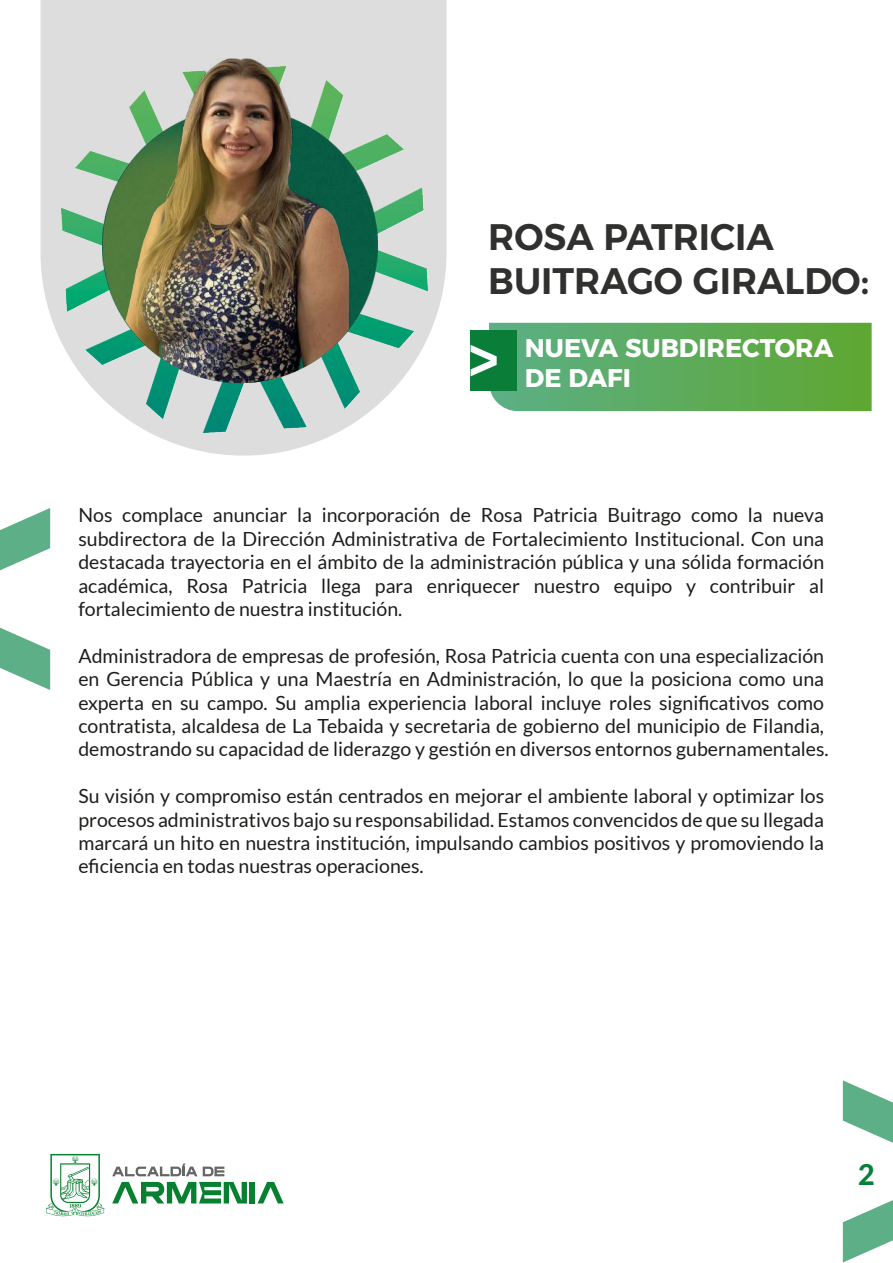
<style>
.page{position:relative;width:893px;height:1263px;background:#fff}
.page>*{position:absolute;margin:0;border:0;box-sizing:border-box;transform-origin:0 0}
.t1{font:600 36.9px/44.2px "Alexandria";color:#30302f}
.t2{font:800 28.65px "Lato";color:#078038}
.t3{font:700 25.5px/30.6px "Alexandria";color:#fff}
.t4{font:19.5px/23.4px "Lato";color:#1d1d1b;text-align:justify}
</style>
<div class="page">
<svg style="left:40px;top:0;width:406px;height:456px;fill:#ddd"></svg>
<svg style="left:471px;top:323px;width:401px;height:88px;background:#5baa5c"></svg>
<svg style="left:0;top:508px;width:50px;height:182px"></svg>
<svg style="left:843px;top:1080px;width:50px;height:182px"></svg>
<svg style="left:112px;top:1182px;width:135px;height:21px"></svg>
<div style="left:250px;top:1182px;width:5px;height:21px;background:#078030"></div>
<svg style="left:257px;top:1182px;width:27px;height:21px"></svg>
<svg style="left:112px;top:1163px;width:85px;height:13px"></svg>
<svg style="left:203px;top:1166px;width:21px;height:10px"></svg>
<svg style="left:46px;top:1154px;width:58px;height:62px"></svg>
<img style="left:61px;top:67px;width:366px;height:366px">
<img style="left:320px;top:108px;width:57px;height:275px">
<img style="left:298px;top:109px;width:52px;height:274px">
<img style="left:148px;top:58px;width:172px;height:103px">
<img style="left:103px;top:108px;width:195px;height:275px">
<h1 class="t1" style="left:488px;top:215px;width:382px">ROSA PATRICIA<br>BUITRAGO GIRALDO:</h1>
<h3 class="t3" style="left:525px;top:333px;width:310px">NUEVA SUBDIRECTORA<br>DE DAFI</h3>
<p class="t4" style="left:78px;top:503px;width:747px">Nos complace anunciar la incorporación de Rosa Patricia Buitrago como la nueva subdirectora de la Dirección Administrativa de Fortalecimiento Institucional. Con una destacada trayectoria en el ámbito de la administración pública y una sólida formación académica, Rosa Patricia llega para enriquecer nuestro equipo y contribuir al fortalecimiento de nuestra institución.</p>
<p class="t4" style="left:78px;top:644px;width:752px;text-align:left">Administradora de empresas de profesión, Rosa Patricia cuenta con una especialización en Gerencia Pública y una Maestría en Administración, lo que la posiciona como una experta en su campo. Su amplia experiencia laboral incluye roles significativos como contratista, alcaldesa de La Tebaida y secretaria de gobierno del municipio de Filandia, demostrando su capacidad de liderazgo y gestión en diversos entornos gubernamentales.</p>
<p class="t4" style="left:78px;top:784px;width:747px">Su visión y compromiso están centrados en mejorar el ambiente laboral y optimizar los procesos administrativos bajo su responsabilidad. Estamos convencidos de que su llegada marcará un hito en nuestra institución, impulsando cambios positivos y promoviendo la eficiencia en todas nuestras operaciones.</p>
<h2 class="t2" style="left:858px;top:1154px;width:18px">2</h2>
</div>
